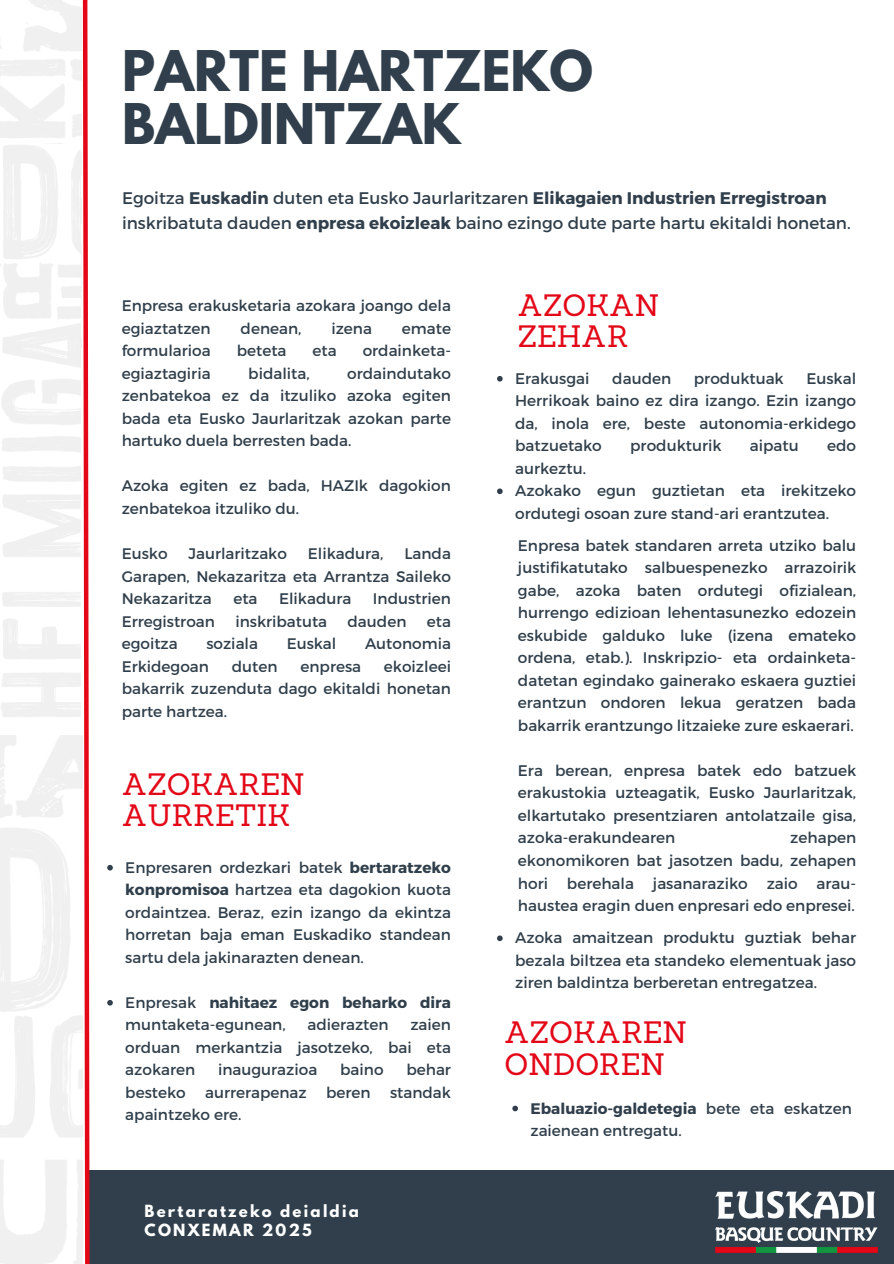
<style>
.page{position:relative;width:894px;height:1264px;background:#fff}
.page>*{position:absolute;margin:0;border:0;box-sizing:border-box;transform-origin:0 0}
.t1{font:700 49.65px/52.8px "League Spartan";color:#303f4b}
.t2{font:30.15px/31.5px "Sanchez";color:#e30717}
.t3{font:16.8px/24.8px "Montserrat";color:#303f4b}
.t4{font:15.3px/22.5px "Montserrat";color:#303f4b;text-align:justify}
.t5{font:700 14.85px "League Spartan";letter-spacing:.15em;color:#fff}
.s1{font-weight:700}
</style>
<div class="page">
<div style="left:86px;top:1170px;width:807px;height:93px;background:#303f4b"></div>
<img style="left:715px;top:1191px;width:162px;height:61px">
<svg style="left:81px;top:0;width:9px;height:1263px"></svg>
<svg style="left:107px;top:864px;width:6px;height:6px"></svg>
<svg style="left:107px;top:1000px;width:6px;height:5px"></svg>
<svg style="left:497px;top:376px;width:5px;height:5px"></svg>
<svg style="left:497px;top:488px;width:5px;height:6px"></svg>
<svg style="left:512px;top:1105px;width:6px;height:6px"></svg>
<svg style="left:497px;top:935px;width:5px;height:6px"></svg>
<h3 class="t1" style="left:122px;top:51px;width:472px">PARTE HARTZEKO<br>BALDINTZAK</h3>
<h2 class="t3" style="left:122px;top:185px;width:730px">Egoitza <span class="s1">Euskadin</span> duten eta Eusko Jaurlaritzaren <span class="s1">Elikagaien Industrien Erregistroan </span>inskribatuta dauden <span class="s1">enpresa ekoizleak</span> baino ezingo dute parte hartu ekitaldi honetan.</h2>
<h3 class="t4" style="left:122px;top:294px;width:330px">Enpresa erakusketaria azokara joango dela egiaztatzen</h3>
<h3 class="t4" style="left:240px;top:316px;width:62px">denean,</h3>
<h3 class="t4" style="left:331px;top:316px;width:42px">izena</h3>
<h3 class="t4" style="left:402px;top:316px;width:51px">emate</h3>
<h3 class="t4" style="left:122px;top:339px;width:91px">formularioa</h3>
<h3 class="t4" style="left:237px;top:339px;width:51px">beteta</h3>
<h3 class="t4" style="left:312px;top:339px;width:26px">eta</h3>
<h3 class="t4" style="left:362px;top:339px;width:90px">ordainketa-</h3>
<h3 class="t4" style="left:122px;top:361px;width:90px">egiaztagiria</h3>
<h3 class="t4" style="left:248px;top:361px;width:63px">bidalita,</h3>
<h3 class="t4" style="left:122px;top:361px;width:331px;text-indent:225px">ordaindutako zenbatekoa ez da itzuliko azoka egiten bada eta Eusko Jaurlaritzak azokan parte hartuko duela berresten bada.</h3>
<h3 class="t4" style="left:122px;top:474px;width:330px">Azoka egiten ez bada, HAZIk dagokion zenbatekoa itzuliko du.</h3>
<h2 class="t4" style="left:122px;top:541px;width:47px">Eusko</h2>
<h2 class="t4" style="left:188px;top:541px;width:100px">Jaurlaritzako</h2>
<h2 class="t4" style="left:308px;top:541px;width:77px">Elikadura,</h2>
<h2 class="t4" style="left:122px;top:541px;width:331px;text-indent:282px">Landa Garapen, Nekazaritza eta Arrantza Saileko Nekazaritza</h2>
<h2 class="t4" style="left:233px;top:586px;width:26px">eta</h2>
<h2 class="t4" style="left:279px;top:586px;width:74px">Elikadura</h2>
<h2 class="t4" style="left:373px;top:586px;width:79px">Industrien</h2>
<h2 class="t4" style="left:122px;top:609px;width:95px">Erregistroan</h2>
<h2 class="t4" style="left:235px;top:609px;width:93px">inskribatuta</h2>
<h2 class="t4" style="left:347px;top:609px;width:60px">dauden</h2>
<h2 class="t4" style="left:426px;top:609px;width:26px">eta</h2>
<h2 class="t4" style="left:122px;top:631px;width:58px">egoitza</h2>
<h2 class="t4" style="left:206px;top:631px;width:53px">soziala</h2>
<h2 class="t4" style="left:286px;top:631px;width:51px">Euskal</h2>
<h2 class="t4" style="left:365px;top:631px;width:87px">Autonomia</h2>
<h2 class="t4" style="left:122px;top:654px;width:89px">Erkidegoan</h2>
<h2 class="t4" style="left:232px;top:654px;width:47px">duten</h2>
<h2 class="t4" style="left:300px;top:654px;width:62px">enpresa</h2>
<h2 class="t4" style="left:122px;top:654px;width:331px;text-indent:262px">ekoizleei bakarrik zuzenduta dago ekitaldi honetan parte hartzea.</h2>
<p class="t2" style="left:122px;top:767px;width:184px">AZOKAREN<br>AURRETIK</p>
<h2 class="t4" style="left:125px;top:855px;width:327px">Enpresaren ordezkari batek <span class="s1">bertaratzeko konpromisoa</span> hartzea eta dagokion kuota ordaintzea. Beraz, ezin izango da ekintza horretan baja eman Euskadiko standean sartu dela jakinarazten denean.</h2>
<h3 class="t4" style="left:125px;top:990px;width:327px">Enpresak <span class="s1">nahitaez egon beharko dira </span>muntaketa-egunean,</h3>
<h3 class="t4" style="left:125px;top:1012px;width:327px;text-indent:285px">zaien orduan merkantzia jasotzeko, bai eta azokaren</h3>
<h3 class="t4" style="left:307px;top:1012px;width:83px">adierazten</h3>
<h3 class="t4" style="left:218px;top:1057px;width:101px">inaugurazioa</h3>
<h3 class="t4" style="left:340px;top:1057px;width:45px">baino</h3>
<h3 class="t4" style="left:406px;top:1057px;width:46px">behar</h3>
<h3 class="t4" style="left:125px;top:1080px;width:62px">besteko</h3>
<h3 class="t4" style="left:205px;top:1080px;width:103px">aurrerapenaz</h3>
<h3 class="t4" style="left:326px;top:1080px;width:46px">beren</h3>
<h3 class="t4" style="left:390px;top:1080px;width:62px">standak</h3>
<h3 class="t4" style="left:125px;top:1102px;width:118px">apaintzeko ere.</h3>
<p class="t5" style="left:144px;top:1203px;width:216px">Bertaratzeko deialdia</p>
<h1 class="t5" style="left:144px;top:1222px;width:169px">CONXEMAR 2025</h1>
<p class="t5" style="left:144px;top:1222px;width:227px">Enero - Marzo de 2020</p>
<h3 class="t2" style="left:518px;top:289px;width:143px">AZOKAN<br>ZEHAR</h3>
<h3 class="t4" style="left:515px;top:366px;width:76px">Erakusgai</h3>
<h3 class="t4" style="left:612px;top:366px;width:60px">dauden</h3>
<h3 class="t4" style="left:693px;top:366px;width:91px">produktuak</h3>
<h3 class="t4" style="left:515px;top:366px;width:342px;text-indent:291px">Euskal Herrikoak baino ez dira izango. Ezin izango da, inola ere, beste autonomia-erkidego batzuetako</h3>
<h3 class="t4" style="left:630px;top:434px;width:93px">produkturik</h3>
<h3 class="t4" style="left:749px;top:434px;width:50px">aipatu</h3>
<h3 class="t4" style="left:827px;top:434px;width:30px">edo</h3>
<h3 class="t4" style="left:515px;top:456px;width:72px">aurkeztu.</h3>
<p class="t4" style="left:515px;top:479px;width:342px">Azokako egun guztietan eta irekitzeko ordutegi osoan zure stand-ari erantzutea.</p>
<p class="t4" style="left:518px;top:533px;width:339px">Enpresa batek standaren arreta utziko balu justifikatutako salbuespenezko arrazoirik gabe, azoka baten ordutegi ofizialean, hurrengo edizioan lehentasunezko edozein eskubide galduko luke (izena emateko ordena, etab.). Inskripzio- eta ordainketa&shy;datetan egindako gainerako eskaera guztiei erantzun ondoren lekua geratzen bada bakarrik erantzungo litzaieke zure eskaerari.</p>
<p class="t4" style="left:518px;top:758px;width:339px">Era berean, enpresa batek edo batzuek erakustokia uzteagatik, Eusko Jaurlaritzak, elkartutako presentziaren antolatzaile gisa, azoka-erakundearen</p>
<p class="t4" style="left:518px;top:826px;width:339px;text-indent:272px">zehapen ekonomikoren bat jasotzen badu, zehapen hori berehala jasanaraziko zaio arau&shy;haustea eragin duen enpresari edo enpresei.</p>
<p class="t4" style="left:515px;top:925px;width:342px">Azoka amaitzean produktu guztiak behar bezala biltzea eta standeko elementuak jaso ziren baldintza berberetan entregatzea.</p>
<p class="t2" style="left:504px;top:1016px;width:184px">AZOKAREN<br>ONDOREN</p>
<p class="t4" style="left:530px;top:1096px;width:323px"><span class="s1">Ebaluazio-galdetegia</span> bete eta eskatzen zaienean entregatu.</p>
</div>
